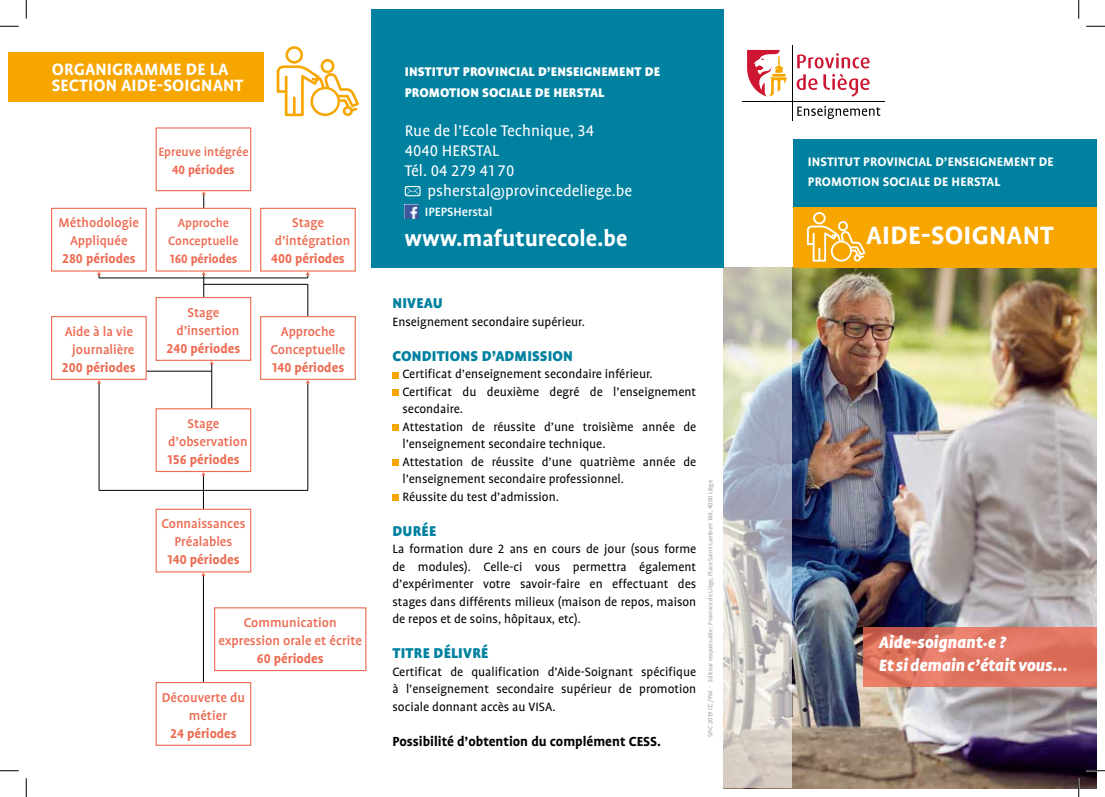
<style>
.page{position:relative;width:1105px;height:797px;background:#fff}
.page>*{position:absolute;margin:0;border:0;box-sizing:border-box;transform-origin:0 0}
.t1{font:700 28.75px "Profile OT";letter-spacing:.01em;color:#fff}
.t2{font:700 25px "Profile OT";color:#fff}
.t3{font:italic 900 18.75px/22.5px "Profile OT";color:#fff}
.t4{font:700 18.75px/16.2px "Profile OT";letter-spacing:.01em;color:#fff}
.t5{font:17.5px/20px "Profile OT";color:#fff}
.t6{font:900 16.25px "Profile OT";letter-spacing:.01em;color:#0081a0}
.t7{font:700 15px "Profile OT";color:#000}
.t8{font:500 14.62px/18px "Profile OT";color:#ed6a51;text-align:center}
.t9{font:700 14.62px "Profile OT";color:#ed6a51}
.t10{font:900 14.38px/21.2px "Profile OT";letter-spacing:.01em;color:#fff}
.t11{font:700 14.12px/20.9px "Profile OT";letter-spacing:.01em;color:#fff}
.t12{font:13.75px/17.5px "Profile OT";color:#000;text-align:justify}
.t13{font:500 13.75px/18px "Profile OT";color:#ed6a51;text-align:center}
.t14{font:700 13.75px "Profile OT";color:#ed6a51}
.t15{font:500 13.75px "Profile OT";color:#fff}
.t16{font:6.88px "Profile OT";color:#9d9d9c}
</style>
<div class="page">
<hr style="left:203px;top:475px;width:1px;height:35px;background:#000">
<hr style="left:99px;top:490px;width:209px;height:1px;background:#000">
<hr style="left:204px;top:284px;width:104px;height:1px;background:#000">
<hr style="left:99px;top:383px;width:1px;height:107px;background:#000">
<hr style="left:308px;top:383px;width:1px;height:107px;background:#000">
<hr style="left:308px;top:284px;width:1px;height:32px;background:#000">
<hr style="left:99px;top:278px;width:209px;height:1px;background:#000">
<hr style="left:212px;top:364px;width:1px;height:44px;background:#000">
<hr style="left:147px;top:371px;width:65px;height:1px;background:#000">
<svg style="left:201px;top:472px;width:5px;height:3px"></svg>
<hr style="left:203px;top:573px;width:1px;height:115px;background:#000">
<svg style="left:201px;top:572px;width:5px;height:4px"></svg>
<svg style="left:306px;top:271px;width:4px;height:7px"></svg>
<svg style="left:97px;top:271px;width:4px;height:7px"></svg>
<img style="left:792px;top:267px;width:304px;height:521px">
<svg style="left:747px;top:50px;width:40px;height:47px"></svg>
<svg style="left:797px;top:74px;width:73px;height:23px"></svg>
<svg style="left:797px;top:53px;width:73px;height:15px"></svg>
<svg style="left:797px;top:106px;width:83px;height:13px"></svg>
<hr style="left:792px;top:45px;width:1px;height:75px;background:#000">
<hr style="left:742px;top:101px;width:143px;height:1px;background:#000">
<div style="left:9px;top:52px;width:255px;height:50px;background:#f7a600"></div>
<div style="left:793px;top:139px;width:303px;height:68px;background:#0081a0"></div>
<div style="left:793px;top:207px;width:303px;height:60px;background:#f7a600"></div>
<svg style="left:723px;top:267px;width:69px;height:521px;background:#c5c6c4"></svg>
<svg style="left:863px;top:627px;width:233px;height:59px;background:#de7460"></svg>
<div style="left:156px;top:127px;width:95px;height:64px;border:1px solid #ed6a51"></div>
<svg style="left:155px;top:191px;width:97px;height:106px"></svg>
<div style="left:51px;top:208px;width:96px;height:63px;border:1px solid #ed6a51"></div>
<div style="left:260px;top:208px;width:96px;height:63px;border:1px solid #ed6a51"></div>
<div style="left:156px;top:297px;width:95px;height:64px;border:1px solid #ed6a51"></div>
<div style="left:51px;top:316px;width:96px;height:64px;border:1px solid #ed6a51"></div>
<div style="left:260px;top:316px;width:96px;height:64px;border:1px solid #ed6a51"></div>
<div style="left:156px;top:408px;width:95px;height:64px;border:1px solid #ed6a51"></div>
<div style="left:156px;top:508px;width:95px;height:64px;border:1px solid #ed6a51"></div>
<div style="left:214px;top:607px;width:152px;height:64px;border:1px solid #ed6a51"></div>
<div style="left:156px;top:682px;width:95px;height:63px;background:#fff"></div>
<div style="left:156px;top:682px;width:95px;height:63px;border:1px solid #ed6a51"></div>
<svg style="left:807px;top:212px;width:58px;height:50px"></svg>
<svg style="left:277px;top:46px;width:82px;height:70px"></svg>
<div style="left:371px;top:9px;width:352px;height:258px;background:#0081a0"></div>
<svg style="left:405px;top:186px;width:16px;height:10px"></svg>
<div style="left:392px;top:372px;width:7px;height:6px;background:#f7a600"></div>
<div style="left:392px;top:389px;width:7px;height:7px;background:#f7a600"></div>
<div style="left:392px;top:424px;width:7px;height:7px;background:#f7a600"></div>
<div style="left:392px;top:459px;width:7px;height:7px;background:#f7a600"></div>
<div style="left:392px;top:494px;width:7px;height:7px;background:#f7a600"></div>
<img style="left:405px;top:205px;width:13px;height:14px">
<svg style="left:0;top:25px;width:19px;height:2px"></svg>
<svg style="left:1086px;top:25px;width:19px;height:2px"></svg>
<svg style="left:0;top:770px;width:19px;height:1px"></svg>
<svg style="left:1086px;top:770px;width:19px;height:1px"></svg>
<svg style="left:25px;top:0;width:2px;height:19px"></svg>
<svg style="left:25px;top:778px;width:2px;height:19px"></svg>
<svg style="left:1078px;top:0;width:1px;height:19px"></svg>
<svg style="left:1078px;top:778px;width:1px;height:19px"></svg>
<h3 class="t4" style="left:52px;top:62px;width:193px">ORGANIGRAMME DE LA<br>SECTION AIDE-SOIGNANT</h3>
<p class="t8" style="left:59px;top:214px;width:82px">Méthodologie<br>Appliquée</p>
<p class="t9" style="left:62px;top:251px;width:75px">280 périodes</p>
<p class="t8" style="left:65px;top:322px;width:71px">Aide à la vie journalière</p>
<p class="t9" style="left:62px;top:359px;width:75px">200 périodes</p>
<p class="t13" style="left:158px;top:143px;width:92px">Epreuve intégrée</p>
<p class="t14" style="left:172px;top:162px;width:64px">40 périodes</p>
<p class="t13" style="left:168px;top:214px;width:72px">Approche<br>Conceptuelle</p>
<p class="t14" style="left:169px;top:251px;width:70px">160 périodes</p>
<p class="t8" style="left:176px;top:303px;width:65px;text-align:left;text-indent:11px">Stage d’insertion</p>
<p class="t9" style="left:167px;top:340px;width:75px">240 périodes</p>
<p class="t8" style="left:168px;top:414px;width:81px;text-align:left;text-indent:19px">Stage d’observation</p>
<p class="t9" style="left:167px;top:451px;width:74px">156 périodes</p>
<p class="t8" style="left:161px;top:515px;width:86px">Connaissances<br>Préalables</p>
<p class="t9" style="left:167px;top:551px;width:74px">140 périodes</p>
<p class="t8" style="left:275px;top:214px;width:77px;text-align:left;text-indent:17px">Stage d’intégration</p>
<p class="t9" style="left:271px;top:251px;width:75px">400 périodes</p>
<p class="t8" style="left:271px;top:322px;width:76px">Approche<br>Conceptuelle</p>
<p class="t9" style="left:272px;top:359px;width:74px">140 périodes</p>
<p class="t8" style="left:219px;top:613px;width:145px">Communication expression orale et écrite</p>
<p class="t9" style="left:257px;top:650px;width:68px">60 périodes</p>
<p class="t8" style="left:189px;top:688px;width:58px;text-align:left;text-indent:-27px">Découverte du métier</p>
<p class="t9" style="left:170px;top:725px;width:68px">24 périodes</p>
<p class="t10" style="left:405px;top:61px;width:257px">INSTITUT PROVINCIAL D’ENSEIGNEMENT DE<br>PROMOTION SOCIALE DE HERSTAL</p>
<p class="t5" style="left:405px;top:121px;width:191px">Rue de l’Ecole Technique, 34<br>4040 HERSTAL<br>Tél. 04 279 41 70</p>
<p class="t5" style="left:427px;top:181px;width:206px">psherstal@provincedeliege.be</p>
<p class="t15" style="left:425px;top:204px;width:69px">IPEPSHerstal</p>
<h2 class="t2" style="left:405px;top:224px;width:224px">www.mafuturecole.be</h2>
<p class="t6" style="left:392px;top:294px;width:52px">NIVEAU</p>
<p class="t12" style="left:392px;top:313px;width:194px">Enseignement secondaire supérieur.</p>
<p class="t6" style="left:392px;top:346px;width:182px">CONDITIONS D’ADMISSION</p>
<p class="t12" style="left:402px;top:365px;width:295px;text-align:left">Certificat d’enseignement secondaire inférieur.<br>Certificat du deuxième degré de l’enseignement secondaire.<br>Attestation de réussite d’une troisième année de l’enseignement secondaire technique.<br>Attestation de réussite d’une quatrième année de l’enseignement secondaire professionnel.<br>Réussite du test d’admission.</p>
<p class="t6" style="left:392px;top:521px;width:45px">DURÉE</p>
<p class="t12" style="left:392px;top:540px;width:305px">La formation dure 2 ans en cours de jour (sous forme de modules). Celle-ci vous permettra également d’expérimenter votre savoir-faire en effectuant des stages dans différents milieux (maison de repos, maison de repos et de soins, hôpitaux, etc).</p>
<p class="t6" style="left:392px;top:644px;width:97px">TITRE DÉLIVRÉ</p>
<p class="t12" style="left:392px;top:663px;width:305px">Certificat de qualification d’Aide-Soignant spécifique à l’enseignement secondaire supérieur de promotion sociale donnant accès au VISA.</p>
<p class="t7" style="left:392px;top:733px;width:270px">Possibilité d’obtention du complément CESS.</p>
<p class="t16" style="left:707px;top:737px;width:258px;rotate:-90deg">SPIC 2019 CC /PM - Editeur responsable : Province de Liège, Place Saint-Lambert 18A, 4000 Liège</p>
<p class="t11" style="left:808px;top:151px;width:247px">INSTITUT PROVINCIAL D’ENSEIGNEMENT DE<br>PROMOTION SOCIALE DE HERSTAL</p>
<h1 class="t1" style="left:866px;top:219px;width:189px">AIDE-SOIGNANT</h1>
<h3 class="t3" style="left:879px;top:631px;width:190px">Aide-soignant.e ?<br>Et si demain c’était vous…</h3>
</div>
